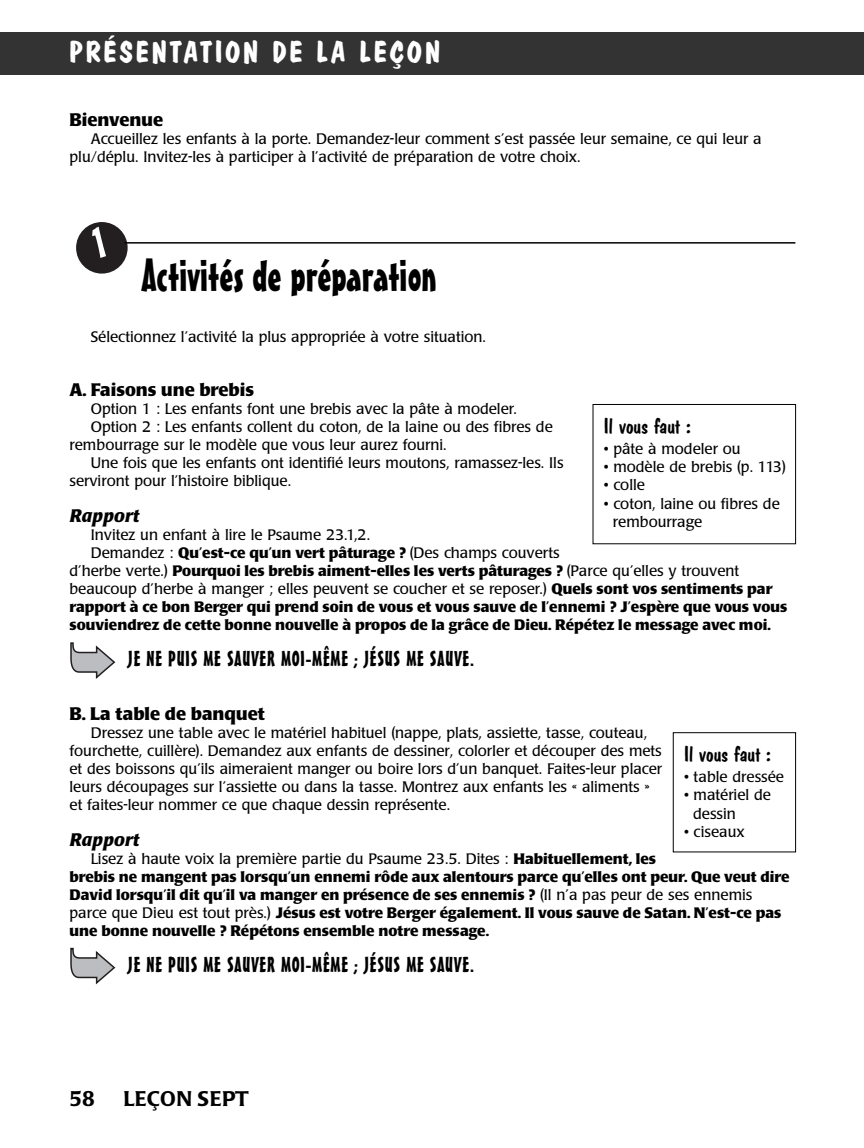
<style>
.page{position:relative;width:864px;height:1148px;background:#fff}
.page>*{position:absolute;margin:0;border:0;box-sizing:border-box;transform-origin:0 0}
.t1{font:45px "Mister Earl BT";color:#000}
.t2{font:700 30px "Dom Casual D";letter-spacing:.095em;color:#fff}
.t3{font:21px "Mister Earl BT";letter-spacing:.04em;color:#000}
.t4{font:21px "Dom Casual D";color:#000;scale:1.05 1}
.t5{font:500 21px "Poppl Laudatio";letter-spacing:.01em;color:#000}
.t6{font:700 18px "Poppl Laudatio";color:#000}
.t7{font:italic 700 18px "Poppl Laudatio";color:#000}
.t8{font:15px/18px "Poppl Laudatio";color:#000}
.t9{font:700 15px/18px "Poppl Laudatio";color:#000}
.s1{font-weight:700}
.s2{font-weight:400}
</style>
<div class="page">
<hr style="left:125px;top:242px;width:670px;height:1px;background:#000">
<div style="left:0;top:32px;width:864px;height:42px;background:#333"></div>
<div style="left:593px;top:404px;width:203px;height:140px;border:1px solid #000"></div>
<div style="left:673px;top:732px;width:123px;height:120px;border:1px solid #000"></div>
<svg style="left:70px;top:947px;width:45px;height:37px"></svg>
<svg style="left:70px;top:642px;width:45px;height:37px"></svg>
<svg style="left:76px;top:222px;width:52px;height:51px"></svg>
<h2 class="t2" style="left:70px;top:34px;width:372px">PRÉSENTATION DE LA LEÇON</h2>
<p class="t6" style="left:70px;top:113px;width:95px">Bienvenue</p>
<p class="t8" style="left:70px;top:131px;width:694px;text-indent:21px">Accueillez les enfants à la porte. Demandez-leur comment s’est passée leur semaine, ce qui leur a plu/déplu. Invitez-les à participer à l’activité de préparation de votre choix.</p>
<h1 class="t1" style="left:142px;top:259px;width:297px">Activités de préparation</h1>
<p class="t8" style="left:91px;top:329px;width:397px">Sélectionnez l’activité la plus appropriée à votre situation.</p>
<p class="t6" style="left:70px;top:383px;width:186px">A. Faisons une brebis</p>
<p class="t8" style="left:91px;top:401px;width:428px">Option 1 : Les enfants font une brebis avec la pâte à modeler.</p>
<p class="t8" style="left:91px;top:419px;width:464px">Option 2 : Les enfants collent du coton, de la laine ou des fibres de</p>
<p class="t8" style="left:70px;top:437px;width:379px">rembourrage sur le modèle que vous leur aurez fourni.</p>
<p class="t8" style="left:91px;top:455px;width:474px">Une fois que les enfants ont identifié leurs moutons, ramassez-les. Ils</p>
<p class="t8" style="left:70px;top:473px;width:223px">serviront pour l’histoire biblique.</p>
<p class="t7" style="left:70px;top:509px;width:71px">Rapport</p>
<p class="t8" style="left:91px;top:527px;width:281px">Invitez un enfant à lire le Psaume 23.1,2.</p>
<p class="t8" style="left:91px;top:545px;width:470px">Demandez : <span class="s1">Qu’est-ce qu’un vert pâturage ?</span> (Des champs couverts</p>
<p class="t9" style="left:70px;top:563px;width:671px"><span class="s2">d’herbe verte.)</span> Pourquoi les brebis aiment-elles les verts pâturages ? <span class="s2">(Parce qu’elles y trouvent</span></p>
<p class="t8" style="left:70px;top:581px;width:705px">beaucoup d’herbe à manger ; elles peuvent se coucher et se reposer.) <span class="s1">Quels sont vos sentiments par</span></p>
<p class="t9" style="left:70px;top:599px;width:719px">rapport à ce bon Berger qui prend soin de vous et vous sauve de l’ennemi ? J’espère que vous vous</p>
<p class="t9" style="left:70px;top:617px;width:703px">souviendrez de cette bonne nouvelle à propos de la grâce de Dieu. Répétez le message avec moi.</p>
<h3 class="t3" style="left:128px;top:651px;width:348px">JE NE PUIS ME SAUVER MOI-MÊME ; JÉSUS ME SAUVE.</h3>
<p class="t6" style="left:70px;top:707px;width:197px">B. La table de banquet</p>
<p class="t8" style="left:70px;top:725px;width:594px;text-indent:21px">Dressez une table avec le matériel habituel (nappe, plats, assiette, tasse, couteau, fourchette, cuillère). Demandez aux enfants de dessiner, colorIer et découper des mets et des boissons qu’ils aimeraient manger ou boire lors d’un banquet. Faites-leur placer leurs découpages sur l’assiette ou dans la tasse. Montrez aux enfants les « aliments » et faites-leur nommer ce que chaque dessin représente.</p>
<p class="t7" style="left:70px;top:833px;width:71px">Rapport</p>
<p class="t9" style="left:70px;top:851px;width:722px;text-indent:21px"><span class="s2">Lisez à haute voix la première partie du Psaume 23.5. Dites :</span> Habituellement, les<br>brebis ne mangent pas lorsqu’un ennemi rôde aux alentours parce qu’elles ont peur. Que veut dire David lorsqu’il dit qu’il va manger en présence de ses ennemis ? <span class="s2">(Il n’a pas peur de ses ennemis parce que Dieu est tout près.)</span> Jésus est votre Berger également. Il vous sauve de Satan. N’est-ce pas une bonne nouvelle ? Répétons ensemble notre message.</p>
<h3 class="t3" style="left:128px;top:957px;width:348px">JE NE PUIS ME SAUVER MOI-MÊME ; JÉSUS ME SAUVE.</h3>
<h3 class="t4" style="left:604px;top:413px;width:84px">Il vous faut :</h3>
<p class="t8" style="left:604px;top:441px;width:138px">• pâte à modeler ou</p>
<p class="t8" style="left:604px;top:459px;width:183px">• modèle de brebis (p. 113)</p>
<p class="t8" style="left:604px;top:477px;width:43px">• colle</p>
<p class="t8" style="left:613px;top:496px;width:168px;text-indent:-9px">• coton, laine ou fibres de rembourrage</p>
<h3 class="t4" style="left:684px;top:741px;width:84px">Il vous faut :</h3>
<p class="t8" style="left:684px;top:769px;width:101px">• table dressée</p>
<p class="t8" style="left:693px;top:787px;width:79px;text-indent:-9px">• matériel de dessin</p>
<p class="t8" style="left:684px;top:824px;width:62px">• ciseaux</p>
<h3 class="t5" style="left:70px;top:1090px;width:27px">58</h3>
<h3 class="t5" style="left:124px;top:1090px;width:127px">LEÇON SEPT</h3>
</div>
